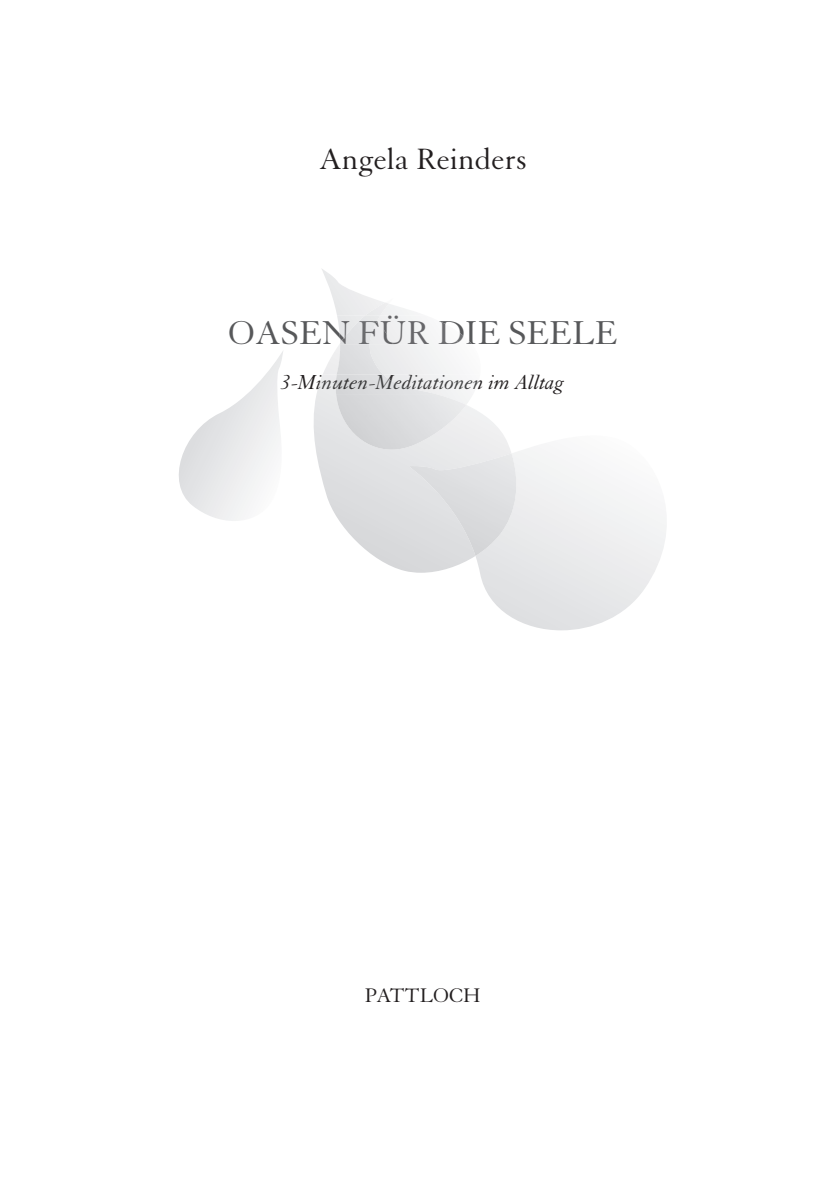
<style>
.page{position:relative;width:840px;height:1191px;background:#fff}
.page>*{position:absolute;margin:0;border:0;box-sizing:border-box;transform-origin:0 0}
.t1{font:36px "Granjon LT Std";color:#57585a}
.t2{font:32px "Granjon LT Std";color:#231f20}
.t3{font:italic 22px "Granjon LT Std";color:#231f20}
.t4{font:21.4px "Granjon LT Std";color:#231f20}
.s1{color:#5a5a5d}
.s2{color:#606063}
.s3{color:#656568}
.s4{color:#67676a}
.s5{color:#6c6c6f}
.s6{color:#6f7073}
.s7{color:#3d3d3e}
.s8{color:#353435}
.s9{color:#373738}
.s10{color:#454647}
.s11{color:#48494a}
.s12{color:#3b3a3b}
.s13{color:#414243}
</style>
<div class="page">
<svg style="left:314px;top:399px;width:189px;height:174px"></svg>
<svg style="left:316px;top:269px;width:165px;height:136px"></svg>
<img style="left:336px;top:302px;width:130px;height:147px">
<img style="left:340px;top:315px;width:40px;height:29px">
<img style="left:335px;top:374px;width:100px;height:20px">
<svg style="left:475px;top:435px;width:191px;height:195px"></svg>
<img style="left:408px;top:453px;width:112px;height:103px">
<svg style="left:179px;top:351px;width:104px;height:170px"></svg>
<h2 class="t2" style="left:318px;top:147px;width:209px">Angela Reinders</h2>
<h1 class="t1" style="left:228px;top:319px;width:390px">OASE<span class="s1">N</span> <span class="s2">F</span><span class="s3">Ü</span><span class="s4">R</span> <span class="s5">D</span><span class="s6">I</span>E SEELE</h1>
<p class="t3" style="left:281px;top:375px;width:285px">3-<span class="s7">Min</span><span class="s8">ut</span><span class="s9">en</span><span class="s7">-M</span><span class="s10">ed</span><span class="s11">it</span><span class="s12">at</span><span class="s7">io</span><span class="s13">ne</span><span class="s10">n</span> im Alltag</p>
<p class="t4" style="left:364px;top:987px;width:117px">PATTLOCH</p>
</div>
